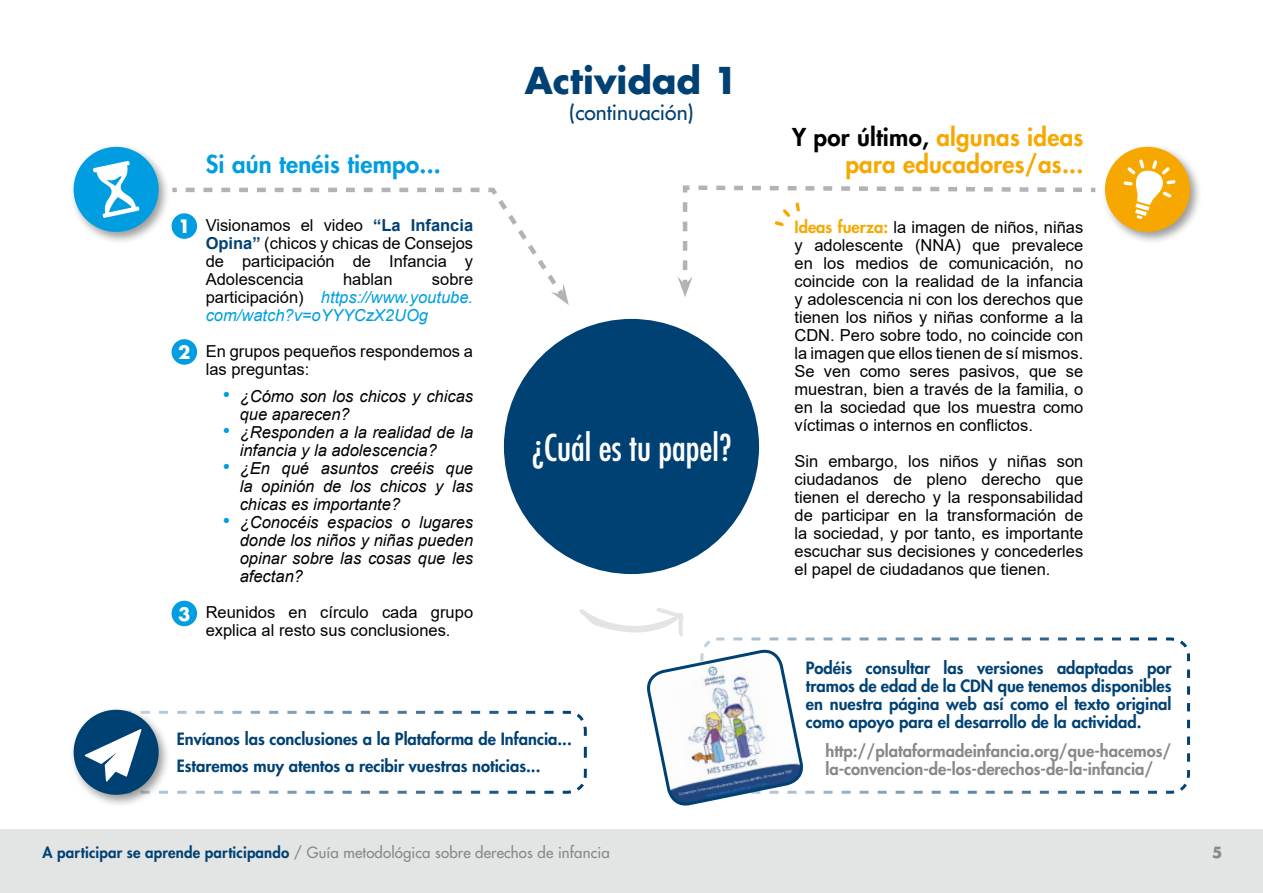
<style>
.page{position:relative;width:1263px;height:893px;background:#fff}
.page>*{position:absolute;margin:0;border:0;box-sizing:border-box;transform-origin:0 0}
.t1{font:condensed 36px "Futura Std";color:#fff}
.t2{font:700 36px "Futura Std";color:#004174}
.t3{font:800 24px/27px "Futura Std";letter-spacing:.01em;color:#f7a800;text-align:right}
.t4{font:800 24px "Futura Std";letter-spacing:.01em;color:#009ee0}
.t5{font:500 21px "Futura Std";color:#004174}
.t6{font:700 18px "Futura Std";color:#fff}
.t7{font:16.5px/18px "Arial";color:#000;text-align:justify}
.t8{font:800 16.5px/18px "Futura Std";color:#004174}
.t9{font:italic 16.5px/18px "Arial";color:#000}
.t10{font:800 16.5px/18px "Futura Std";color:#87888a}
.t11{font:italic 16.5px/18px "Arial";color:#009ee0;text-align:justify}
.t12{font:500 15px "Futura Std";letter-spacing:.01em;color:#87888a}
.t13{font:700 15px "Futura Std";color:#87888a}
.s1{font-weight:700;color:#004174}
.s2{font-style:normal;color:#000}
.s3{font-size:21px;color:#009ee0}
.s4{color:#000}
.s5{font-family:"Futura Std";font-weight:800;color:#f7a800}
.s6{font-weight:800;color:#004174}
</style>
<div class="page">
<div style="left:0;top:829px;width:1263px;height:64px;background:#e3e4e4"></div>
<div style="left:1100px;top:142px;width:102px;height:102px;background:#000;opacity:.4"></div>
<div style="left:1105px;top:147px;width:85px;height:85px;background:#f7a800;border-radius:50%"></div>
<svg style="left:1123px;top:160px;width:52px;height:59px"></svg>
<div style="left:69px;top:142px;width:102px;height:102px;background:#000;opacity:.4"></div>
<div style="left:74px;top:147px;width:85px;height:85px;background:#009ee0;border-radius:50%"></div>
<svg style="left:93px;top:161px;width:46px;height:57px"></svg>
<div style="left:504px;top:319px;width:255px;height:255px;background:#004174;border-radius:50%"></div>
<svg style="left:168px;top:185px;width:329px;height:59px"></svg>
<svg style="left:494px;top:195px;width:75px;height:110px"></svg>
<svg style="left:678px;top:185px;width:418px;height:112px"></svg>
<div style="left:172px;top:213px;width:25px;height:26px;background:#009ee0;border-radius:50%"></div>
<div style="left:172px;top:339px;width:25px;height:26px;background:#009ee0;border-radius:50%"></div>
<svg style="left:1166px;top:637px;width:25px;height:157px"></svg>
<div style="left:69px;top:705px;width:102px;height:102px;background:#000;opacity:.4"></div>
<div style="left:74px;top:710px;width:85px;height:85px;background:#004174;border-radius:50%"></div>
<svg style="left:85px;top:503px;width:1072px;height:304px"></svg>
<h2 class="t4" style="left:206px;top:149px;width:237px">Si aún tenéis tiempo...</h2>
<p class="t6" style="left:178px;top:214px;width:14px">1</p>
<p class="t6" style="left:178px;top:340px;width:14px">2</p>
<p class="t6" style="left:178px;top:602px;width:14px">3</p>
<p class="t7" style="left:206px;top:216px;width:269px">Visionamos el video <span class="s1">“La Infancia Opina”</span> (chicos y chicas de Consejos de participación de Infancia y Adolescencia</p>
<p class="t11" style="left:206px;top:271px;width:269px;text-indent:226px"><span class="s2">sobre participación)</span> https://www.youtube. com/watch?v=oYYYCzX2UOg</p>
<p class="t7" style="left:206px;top:342px;width:269px">En grupos pequeños respondemos a las preguntas:</p>
<p class="t9" style="left:240px;top:388px;width:235px;text-indent:-17px"><span class="s3">•</span> ¿Cómo son los chicos y chicas que aparecen?</p>
<p class="t9" style="left:240px;top:424px;width:235px;text-indent:-17px"><span class="s3">•</span> ¿Responden a la realidad de la infancia y la adolescencia?</p>
<p class="t9" style="left:240px;top:460px;width:235px;text-align:justify;text-indent:-17px"><span class="s3">•</span> ¿En qué asuntos creéis que la opinión de los chicos y las chicas es importante?</p>
<p class="t9" style="left:240px;top:514px;width:235px;text-align:justify;text-indent:-17px"><span class="s3">•</span> ¿Conocéis espacios o lugares donde los niños y niñas pueden opinar sobre las cosas que les afectan?</p>
<p class="t7" style="left:206px;top:603px;width:269px">Reunidos en círculo cada grupo explica al resto sus conclusiones.</p>
<p class="t7" style="left:343px;top:270px;width:51px">hablan</p>
<h1 class="t2" style="left:525px;top:56px;width:215px">Actividad 1</h1>
<p class="t5" style="left:569px;top:100px;width:126px">(continuación)</p>
<h1 class="t1" style="left:532px;top:426px;width:201px">¿Cuál es tu papel?</h1>
<p class="t8" style="left:177px;top:725px;width:397px;line-height:27px">Envíanos las conclusiones a la Plataforma de Infancia...<br>Estaremos muy atentos a recibir vuestras noticias...</p>
<h2 class="t3" style="left:792px;top:123px;width:293px"><span class="s4">Y por último,</span> algunas ideas para educadores/as...</h2>
<p class="t7" style="left:794px;top:218px;width:290px"><span class="s5">Ideas fuerza:</span> la imagen de niños, niñas y adolescente (NNA) que prevalece en los medios de comunicación, no coincide con la realidad de la infancia y adolescencia ni con los derechos que tienen los niños y niñas conforme a la CDN. Pero sobre todo, no coincide con la imagen que ellos tienen de sí mismos.<br>Se ven como seres pasivos, que se muestran, bien a través de la familia, o en la sociedad que los muestra como víctimas o internos en conflictos.</p>
<p class="t7" style="left:794px;top:452px;width:290px">Sin embargo, los niños y niñas son ciudadanos de pleno derecho que tienen el derecho y la responsabilidad de participar en la transformación de la sociedad, y por tanto, es importante escuchar sus decisiones y concederles el papel de ciudadanos que tienen.</p>
<p class="t8" style="left:806px;top:659px;width:367px;text-align:justify">Podéis consultar las versiones adaptadas por tramos de edad de la CDN que tenemos disponibles en nuestra página web así como el texto original como apoyo para el desarrollo de la actividad.</p>
<p class="t10" style="left:825px;top:742px;width:348px">http://plataformadeinfancia.org/que-hacemos/ la-convencion-de-los-derechos-de-la-infancia/</p>
<p class="t12" style="left:43px;top:843px;width:569px"><span class="s6">A participar se aprende participando</span> / Guía metodológica sobre derechos de infancia</p>
<p class="t13" style="left:1212px;top:842px;width:12px">5</p>
</div>
